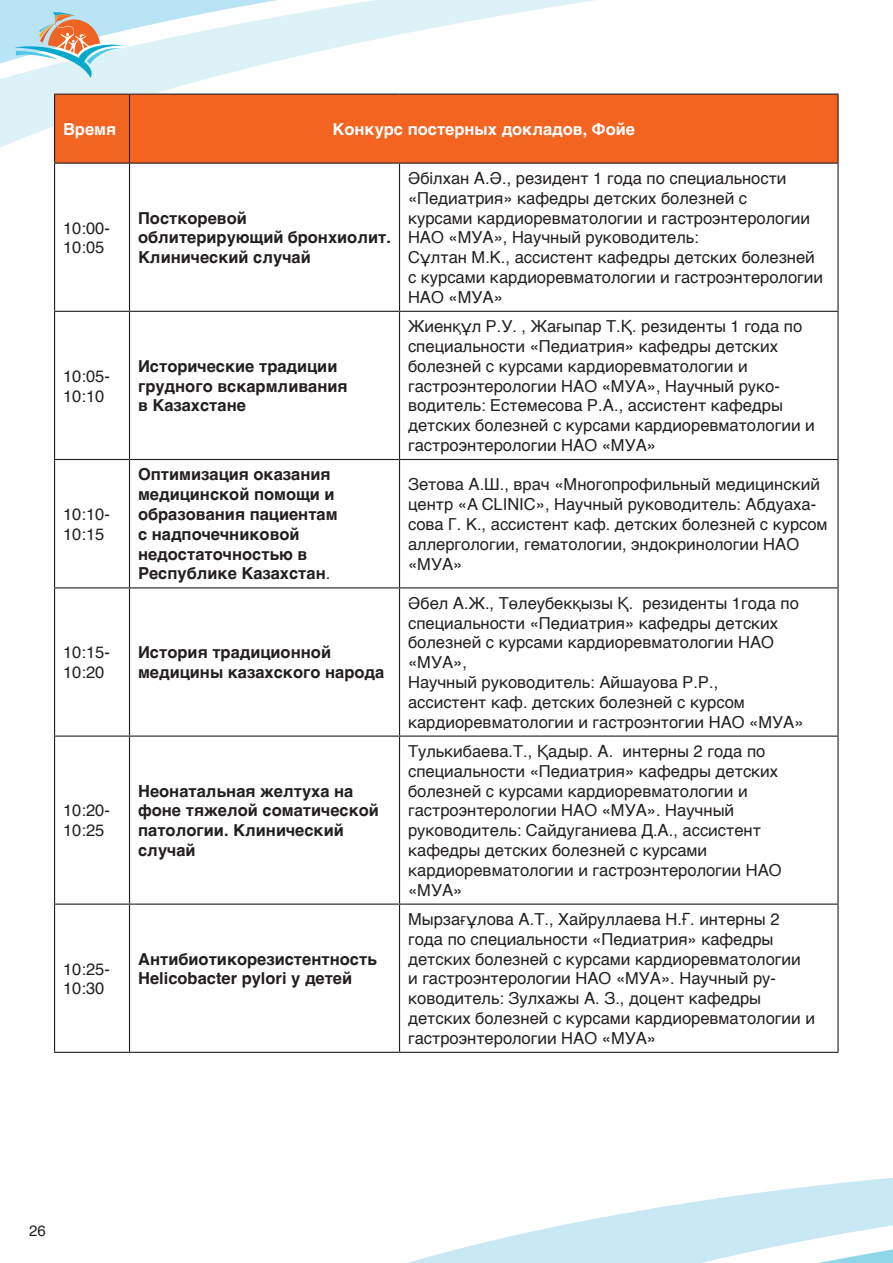
<style>
.page{position:relative;width:893px;height:1263px;background:#fff}
.page>*{position:absolute;margin:0;border:0;box-sizing:border-box;transform-origin:0 0}
.t1{font:16.5px/19.8px "Helvetica";color:#231f20}
.t2{font:700 16.5px/19.8px "Helvetica";color:#231f20}
.t3{font:700 16.5px "Helvetica";color:#fff}
.t4{font:15px "Helvetica";color:#231f20}
.s1{font-weight:400}
</style>
<div class="page">
<svg style="left:408px;top:1177px;width:485px;height:86px"></svg>
<svg style="left:756px;top:1195px;width:137px;height:68px"></svg>
<svg style="left:0;top:0;width:686px;height:148px"></svg>
<svg style="left:0;top:0;width:359px;height:78px"></svg>
<div style="left:55px;top:95px;width:782px;height:68px;background:#f36421"></div>
<hr style="left:54px;top:94px;width:75px;height:1px;background:#231f20">
<hr style="left:54px;top:95px;width:1px;height:68px;background:#231f20">
<hr style="left:129px;top:94px;width:270px;height:1px;background:#231f20">
<hr style="left:129px;top:95px;width:1px;height:68px;background:#231f20">
<hr style="left:399px;top:94px;width:440px;height:1px;background:#231f20">
<hr style="left:837px;top:95px;width:2px;height:68px;background:#231f20">
<hr style="left:54px;top:163px;width:75px;height:1px;background:#231f20">
<hr style="left:54px;top:164px;width:1px;height:147px;background:#231f20">
<hr style="left:129px;top:163px;width:270px;height:1px;background:#231f20">
<hr style="left:129px;top:164px;width:1px;height:147px;background:#231f20">
<hr style="left:399px;top:163px;width:440px;height:1px;background:#231f20">
<hr style="left:399px;top:164px;width:1px;height:147px;background:#231f20">
<hr style="left:837px;top:164px;width:2px;height:147px;background:#231f20">
<hr style="left:54px;top:311px;width:75px;height:1px;background:#231f20">
<hr style="left:54px;top:312px;width:1px;height:147px;background:#231f20">
<hr style="left:129px;top:311px;width:270px;height:1px;background:#231f20">
<hr style="left:129px;top:312px;width:1px;height:147px;background:#231f20">
<hr style="left:399px;top:311px;width:440px;height:1px;background:#231f20">
<hr style="left:399px;top:312px;width:1px;height:147px;background:#231f20">
<hr style="left:837px;top:312px;width:2px;height:147px;background:#231f20">
<hr style="left:54px;top:459px;width:75px;height:1px;background:#231f20">
<hr style="left:54px;top:460px;width:1px;height:127px;background:#231f20">
<hr style="left:129px;top:459px;width:270px;height:1px;background:#231f20">
<hr style="left:129px;top:460px;width:1px;height:127px;background:#231f20">
<hr style="left:399px;top:459px;width:440px;height:1px;background:#231f20">
<hr style="left:399px;top:460px;width:1px;height:127px;background:#231f20">
<hr style="left:837px;top:460px;width:2px;height:127px;background:#231f20">
<hr style="left:54px;top:587px;width:75px;height:1px;background:#231f20">
<hr style="left:54px;top:588px;width:1px;height:147px;background:#231f20">
<hr style="left:129px;top:587px;width:270px;height:1px;background:#231f20">
<hr style="left:129px;top:588px;width:1px;height:147px;background:#231f20">
<hr style="left:399px;top:587px;width:440px;height:1px;background:#231f20">
<hr style="left:399px;top:588px;width:1px;height:147px;background:#231f20">
<hr style="left:837px;top:588px;width:2px;height:147px;background:#231f20">
<hr style="left:54px;top:735px;width:75px;height:2px;background:#231f20">
<hr style="left:54px;top:737px;width:1px;height:166px;background:#231f20">
<hr style="left:129px;top:735px;width:270px;height:2px;background:#231f20">
<hr style="left:129px;top:737px;width:1px;height:166px;background:#231f20">
<hr style="left:399px;top:735px;width:440px;height:2px;background:#231f20">
<hr style="left:399px;top:737px;width:1px;height:166px;background:#231f20">
<hr style="left:837px;top:737px;width:2px;height:166px;background:#231f20">
<hr style="left:54px;top:903px;width:75px;height:2px;background:#231f20">
<hr style="left:54px;top:905px;width:1px;height:147px;background:#231f20">
<hr style="left:129px;top:903px;width:270px;height:2px;background:#231f20">
<hr style="left:129px;top:905px;width:1px;height:147px;background:#231f20">
<hr style="left:399px;top:903px;width:440px;height:2px;background:#231f20">
<hr style="left:399px;top:905px;width:1px;height:147px;background:#231f20">
<hr style="left:837px;top:905px;width:2px;height:147px;background:#231f20">
<hr style="left:54px;top:1052px;width:75px;height:1px;background:#231f20">
<hr style="left:129px;top:1052px;width:270px;height:1px;background:#231f20">
<hr style="left:399px;top:1052px;width:440px;height:1px;background:#231f20">
<p class="t3" style="left:63px;top:119px;width:55px">Время</p>
<p class="t3" style="left:332px;top:119px;width:304px">Конкурс постерных докладов, Фойе</p>
<p class="t1" style="left:63px;top:218px;width:48px">10:00-<br>10:05</p>
<p class="t2" style="left:138px;top:210px;width:254px">Посткоревой облитерирующий бронхиолит.<br>Клинический случай</p>
<p class="t1" style="left:63px;top:366px;width:48px">10:05-<br>10:10</p>
<p class="t2" style="left:138px;top:358px;width:211px">Исторические традиции грудного вскармливания в Казахстане</p>
<p class="t1" style="left:408px;top:169px;width:416px">Әбілхан А.Ә., резидент 1 года по специальности «Педиатрия» кафедры детских болезней с<br>курсами кардиоревматологии и гастроэнтерологии НАО «МУА», Научный руководитель:<br>Сұлтан М.К., ассистент кафедры детских болезней с курсами кардиоревматологии и гастроэнтерологии НАО «МУА»</p>
<p class="t1" style="left:408px;top:317px;width:408px">Жиенқұл Р.У. , Жағыпар Т.Қ. резиденты 1 года по специальности «Педиатрия» кафедры детских болезней с курсами кардиоревматологии и гастроэнтерологии НАО «МУА», Научный руко&shy;водитель: Естемесова Р.А., ассистент кафедры детских болезней с курсами кардиоревматологии и гастроэнтерологии НАО «МУА»</p>
<p class="t1" style="left:63px;top:505px;width:48px">10:10-<br>10:15</p>
<p class="t2" style="left:138px;top:466px;width:201px">Оптимизация оказания медицинской помощи и образования пациентам с надпочечниковой недостаточностью в<br>Республике Казахстан<span class="s1">.</span></p>
<p class="t1" style="left:408px;top:475px;width:421px">Зетова А.Ш., врач «Многопрофильный медицинский центр «A CLINIC», Научный руководитель: Абдуаха&shy;сова Г. К., ассистент каф. детских болезней с курсом аллергологии, гематологии, эндокринологии НАО «МУА»</p>
<p class="t1" style="left:63px;top:643px;width:48px">10:15-<br>10:20</p>
<p class="t2" style="left:138px;top:644px;width:248px">История традиционной медицины казахского народа</p>
<p class="t1" style="left:63px;top:801px;width:48px">10:20-<br>10:25</p>
<p class="t2" style="left:138px;top:783px;width:242px">Неонатальная желтуха на фоне тяжелой соматической патологии. Клинический случай</p>
<p class="t1" style="left:63px;top:959px;width:48px">10:25-<br>10:30</p>
<p class="t2" style="left:138px;top:951px;width:240px">Антибиотикорезистентность<br>Helicobacter pylori у детей</p>
<p class="t1" style="left:408px;top:594px;width:397px">Әбел А.Ж., Төлеубекқызы Қ. резиденты 1года по специальности «Педиатрия» кафедры детских болезней с курсами кардиоревматологии НАО «МУА»,<br>Научный руководитель: Айшауова Р.Р.,<br>ассистент каф. детских болезней с курсом кардиоревматологии и гастроэнтогии НАО «МУА»</p>
<p class="t1" style="left:408px;top:742px;width:375px">Тулькибаева.Т., Қадыр. А. интерны 2 года по специальности «Педиатрия» кафедры детских болезней с курсами кардиоревматологии и гастроэнтерологии НАО «МУА». Научный руководитель: Сайдуганиева Д.А., ассистент кафедры детских болезней с курсами кардиоревматологии и гастроэнтерологии НАО «МУА»</p>
<p class="t1" style="left:408px;top:910px;width:408px">Мырзағұлова А.Т., Хайруллаева Н.Ғ. интерны 2 года по специальности «Педиатрия» кафедры детских болезней с курсами кардиоревматологии<br>и гастроэнтерологии НАО «МУА». Научный ру&shy;ководитель: Зулхажы А. З., доцент кафедры детских болезней с курсами кардиоревматологии и гастроэнтерологии НАО «МУА»</p>
<p class="t4" style="left:29px;top:1219px;width:18px">26</p>
</div>
